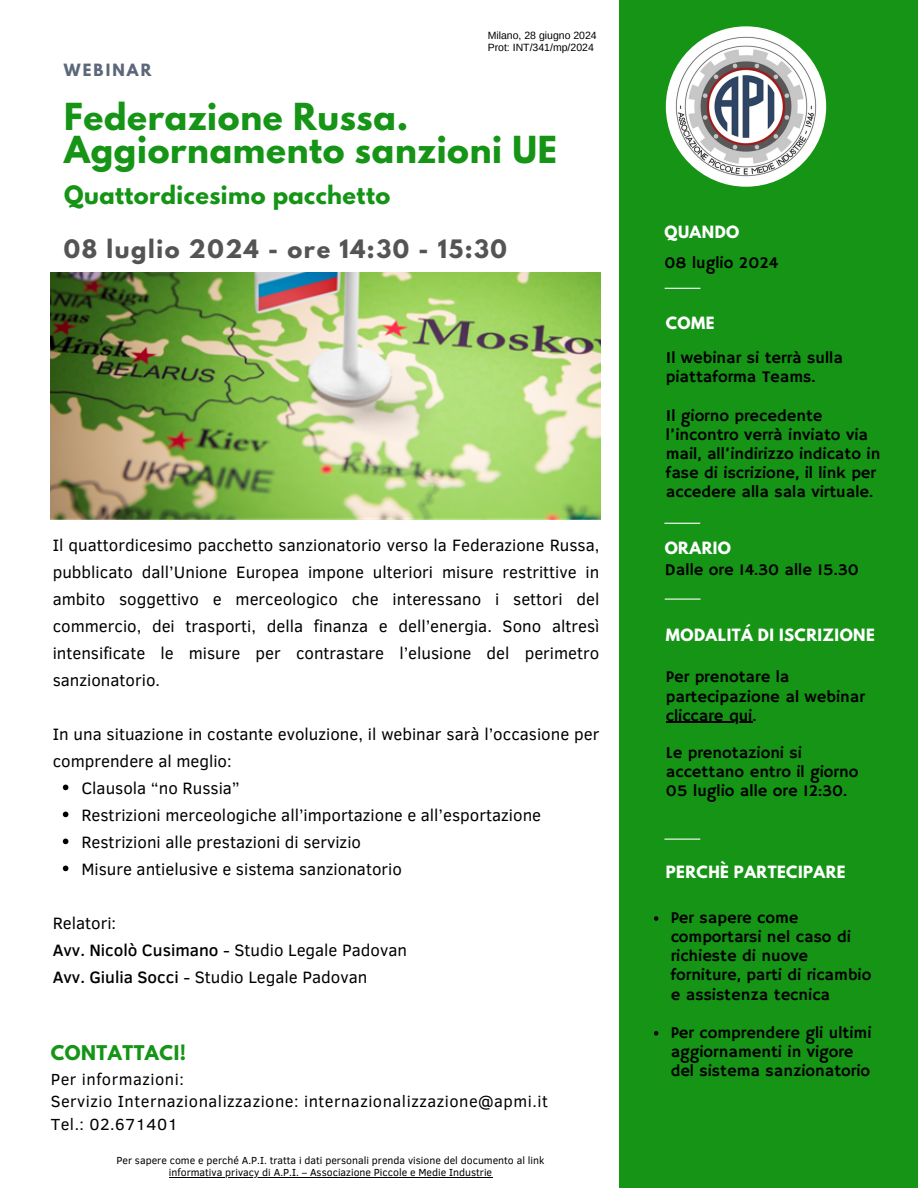
<style>
.page{position:relative;width:918px;height:1188px;background:#fff}
.page>*{position:absolute;margin:0;border:0;box-sizing:border-box;transform-origin:0 0}
.t1{font:700 33px/32.7px "League Spartan";letter-spacing:.02em;color:#159416}
.t2{font:700 22.5px "League Spartan";letter-spacing:.07em;color:#545454}
.t3{font:700 22.5px "League Spartan";letter-spacing:.02em;color:#159416}
.t4{font:700 18px "League Spartan";letter-spacing:.03em;color:#159416}
.t5{font:16.95px/27px "Clear Sans";color:#000}
.t6{font:16.5px/19.2px "Hammersmith One";color:#000}
.t7{font:16.5px/22.5px "Clear Sans";letter-spacing:.03em;color:#000}
.t8{font:700 15px "League Spartan";letter-spacing:.03em;color:#fff}
.t9{font:700 15px "League Spartan";letter-spacing:.14em;color:#5c6779}
.t10{font:10.5px "Clear Sans";color:#000}
.t11{font:10.5px/12.5px "Arimo";color:#000}
.s1{font-weight:500}
</style>
<div class="page">
<div style="left:619px;top:0;width:299px;height:1188px;background:#159416"></div>
<img style="left:51px;top:272px;width:550px;height:248px">
<img style="left:666px;top:26px;width:160px;height:161px;border-radius:50%">
<hr style="left:665px;top:288px;width:35px;height:1px;background:#fff">
<hr style="left:664px;top:523px;width:36px;height:1px;background:#fff">
<hr style="left:665px;top:599px;width:36px;height:1px;background:#fff">
<hr style="left:664px;top:839px;width:36px;height:1px;background:#fff">
<svg style="left:63px;top:785px;width:5px;height:5px"></svg>
<svg style="left:63px;top:812px;width:5px;height:5px"></svg>
<svg style="left:63px;top:839px;width:5px;height:5px"></svg>
<svg style="left:63px;top:866px;width:5px;height:5px"></svg>
<hr style="left:666px;top:722px;width:86px;height:1px;background:#000">
<svg style="left:654px;top:916px;width:4px;height:5px"></svg>
<svg style="left:654px;top:1031px;width:4px;height:5px"></svg>
<hr style="left:169px;top:1177px;width:324px;height:1px;background:#000">
<h5 class="t9" style="left:64px;top:63px;width:89px">WEBINAR</h5>
<p class="t11" style="left:488px;top:29px;width:111px">Milano, 28 giugno 2024<br>Prot: INT/341/mp/2024</p>
<h5 class="t1" style="left:64px;top:105px;width:494px">Federazione Russa.<br>Aggiornamento sanzioni UE</h5>
<h4 class="t3" style="left:64px;top:184px;width:328px">Quattordicesimo pacchetto</h4>
<h4 class="t2" style="left:64px;top:237px;width:445px">08 luglio 2024 - ore 14:30 - 15:30</h4>
<h5 class="t5" style="left:53px;top:530px;width:548px;text-align:justify">Il quattordicesimo pacchetto sanzionatorio verso la Federazione Russa, pubblicato dall’Unione Europea impone ulteriori misure restrittive in ambito soggettivo e merceologico che interessano i settori del commercio, dei trasporti, della finanza e dell’energia. Sono altresì intensificate le misure per contrastare l’elusione del perimetro sanzionatorio.</h5>
<h4 class="t5" style="left:53px;top:719px;width:548px">In una situazione in costante evoluzione, il webinar sarà l’occasione per comprendere al meglio:</h4>
<h5 class="t5" style="left:81px;top:773px;width:160px">Clausola “no Russia”</h5>
<h4 class="t5" style="left:81px;top:800px;width:461px">Restrizioni merceologiche all’importazione e all’esportazione</h4>
<h4 class="t5" style="left:81px;top:827px;width:281px">Restrizioni alle prestazioni di servizio</h4>
<h4 class="t5" style="left:81px;top:854px;width:322px">Misure antielusive e sistema sanzionatorio</h4>
<h5 class="t5" style="left:53px;top:908px;width:356px">Relatori:<br><span class="s1">Avv. Nicolò Cusimano</span> - Studio Legale Padovan<br><span class="s1">Avv. Giulia Socci</span> - Studio Legale Padovan</h5>
<h4 class="t4" style="left:51px;top:1043px;width:137px">CONTATTACI!</h4>
<h3 class="t7" style="left:51px;top:1067px;width:499px">Per informazioni:<br>Servizio Internazionalizzazione: internazionalizzazione@apmi.it<br>Tel.: 02.671401</h3>
<h4 class="t10" style="left:116px;top:1153px;width:430px">Per sapere come e perché A.P.I. tratta i dati personali prenda visione del documento al link</h4>
<p class="t10" style="left:169px;top:1165px;width:325px">informativa privacy di A.P.I. – Associazione Piccole e Medie Industrie</p>
<p class="t8" style="left:665px;top:225px;width:76px">QUANDO</p>
<p class="t6" style="left:665px;top:254px;width:115px">08 luglio 2024</p>
<h5 class="t8" style="left:666px;top:315px;width:50px">COME</h5>
<p class="t6" style="left:666px;top:349px;width:179px">Il webinar si terrà sulla piattaforma Teams.</p>
<p class="t6" style="left:666px;top:407px;width:216px">Il giorno precedente l’incontro verrà inviato via mail, all’indirizzo indicato in fase di iscrizione, il link per accedere alla sala virtuale.</p>
<h2 class="t8" style="left:665px;top:540px;width:68px">ORARIO</h2>
<h1 class="t6" style="left:665px;top:561px;width:195px">Dalle ore 14.30 alle 15.30</h1>
<p class="t8" style="left:666px;top:628px;width:210px">MODALITÁ DI ISCRIZIONE</p>
<h2 class="t6" style="left:666px;top:668px;width:201px">Per prenotare la partecipazione al webinar</h2>
<h4 class="t6" style="left:666px;top:707px;width:92px">cliccare qui.</h4>
<h4 class="t6" style="left:666px;top:744px;width:194px">Le prenotazioni si accettano entro il giorno<br>05 luglio alle ore 12:30.</h4>
<p class="t8" style="left:666px;top:865px;width:181px">PERCHÈ PARTECIPARE</p>
<p class="t6" style="left:671px;top:909px;width:202px">Per sapere come comportarsi nel caso di richieste di nuove forniture, parti di ricambio e assistenza tecnica</p>
<p class="t6" style="left:671px;top:1024px;width:202px">Per comprendere gli ultimi aggiornamenti in vigore del sistema sanzionatorio</p>
</div>
